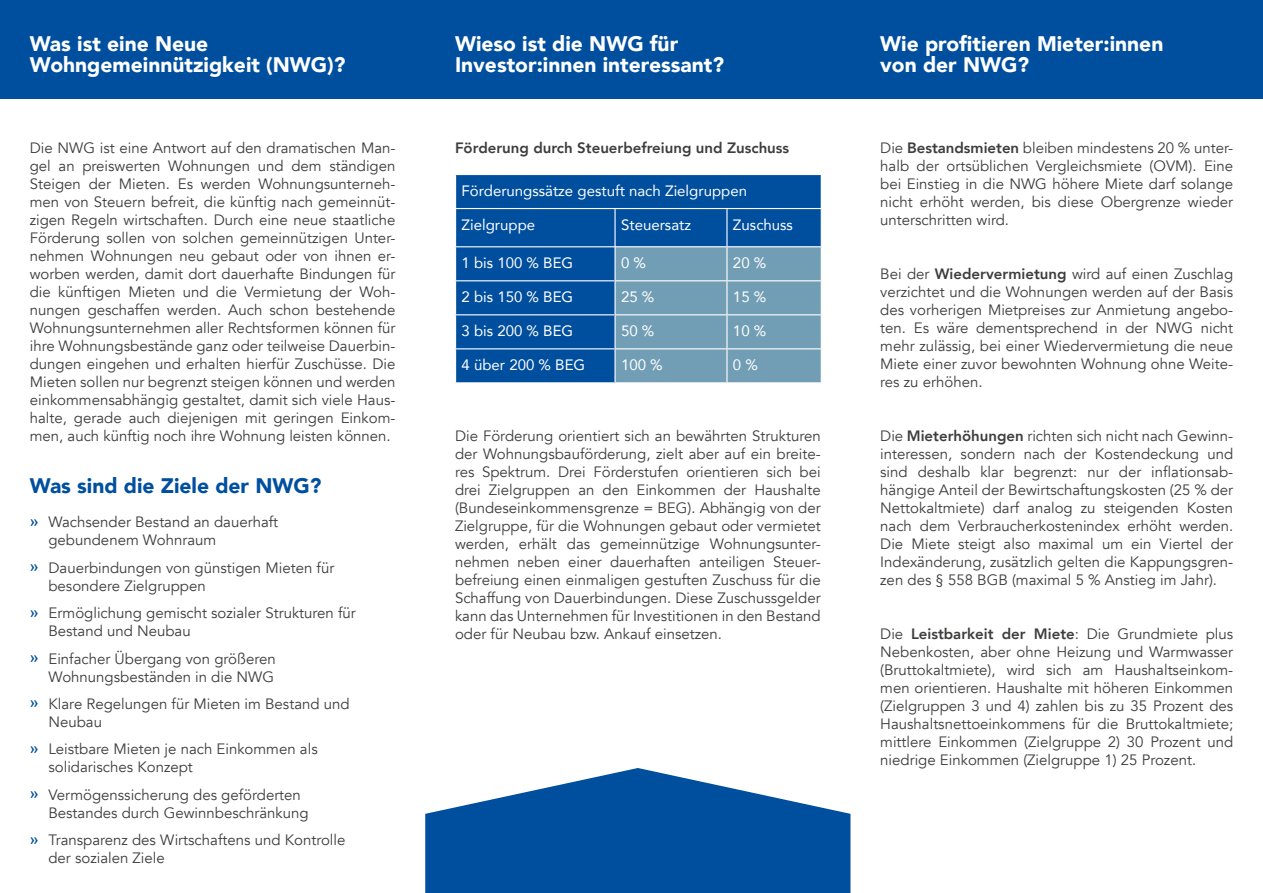
<style>
.page{position:relative;width:1263px;height:893px;background:#fff}
.page>*{position:absolute;margin:0;border:0;box-sizing:border-box;transform-origin:0 0}
.t1{font:900 21px/21.5px "Avenir";color:#fff}
.t2{font:900 21px "Avenir";color:#004f9f}
.t3{font:15px/18px "Avenir";color:#3d3d3c}
.t4{font:15px "Avenir";color:#fff}
.t5{font:800 15px "Avenir";color:#3d3d3c}
.s1{font-weight:800}
.s2{font-family:"Chivo";font-weight:700;font-size:19.5px;color:#004f9f}
</style>
<div class="page">
<div style="left:828px;top:0;width:435px;height:99px;background:#004f9f"></div>
<div style="left:0;top:0;width:434px;height:99px;background:#004f9f"></div>
<div style="left:425px;top:0;width:425px;height:99px;background:#004f9f"></div>
<div style="left:456px;top:174px;width:365px;height:35px;background:#004f9f"></div>
<div style="left:456px;top:209px;width:365px;height:173px;background:#004f9f"></div>
<div style="left:616px;top:247px;width:205px;height:135px;background:#719eb5"></div>
<hr style="left:455px;top:174px;width:160px;height:1px;background:#fff">
<hr style="left:615px;top:174px;width:112px;height:1px;background:#fff">
<hr style="left:727px;top:174px;width:95px;height:1px;background:#fff">
<hr style="left:455px;top:208px;width:160px;height:1px;background:#fff">
<hr style="left:615px;top:208px;width:112px;height:1px;background:#fff">
<hr style="left:614px;top:209px;width:2px;height:37px;background:#fff">
<hr style="left:727px;top:208px;width:95px;height:1px;background:#fff">
<hr style="left:726px;top:209px;width:1px;height:37px;background:#fff">
<hr style="left:455px;top:246px;width:161px;height:1px;background:#fff">
<hr style="left:455px;top:280px;width:159px;height:1px;background:#fff">
<hr style="left:455px;top:314px;width:159px;height:1px;background:#fff">
<hr style="left:455px;top:348px;width:159px;height:1px;background:#fff">
<hr style="left:614px;top:246px;width:113px;height:1px;background:#fff">
<hr style="left:614px;top:247px;width:2px;height:33px;background:#fff">
<hr style="left:727px;top:246px;width:95px;height:1px;background:#fff">
<hr style="left:726px;top:247px;width:1px;height:33px;background:#fff">
<hr style="left:614px;top:280px;width:113px;height:1px;background:#fff">
<hr style="left:614px;top:281px;width:2px;height:33px;background:#fff">
<hr style="left:727px;top:280px;width:95px;height:1px;background:#fff">
<hr style="left:726px;top:281px;width:1px;height:33px;background:#fff">
<hr style="left:614px;top:314px;width:113px;height:1px;background:#fff">
<hr style="left:614px;top:315px;width:2px;height:33px;background:#fff">
<hr style="left:727px;top:314px;width:95px;height:1px;background:#fff">
<hr style="left:726px;top:315px;width:1px;height:33px;background:#fff">
<hr style="left:614px;top:348px;width:113px;height:1px;background:#fff">
<hr style="left:614px;top:349px;width:2px;height:33px;background:#fff">
<hr style="left:727px;top:348px;width:95px;height:1px;background:#fff">
<hr style="left:726px;top:349px;width:1px;height:33px;background:#fff">
<svg style="left:425px;top:768px;width:425px;height:125px;fill:#004f9f"></svg>
<h1 class="t1" style="left:30px;top:32px;width:317px">Was ist eine Neue<br>Wohngemeinnützigkeit (NWG)?</h1>
<h1 class="t1" style="left:880px;top:32px;width:285px">Wie profitieren Mieter:innen von der NWG?</h1>
<h1 class="t1" style="left:455px;top:32px;width:271px">Wieso ist die NWG für<br>Investor:innen interessant?</h1>
<p class="t5" style="left:455px;top:136px;width:336px">Förderung durch Steuerbefreiung und Zuschuss</p>
<p class="t3" style="left:30px;top:139px;width:367px;text-align:justify">Die NWG ist eine Antwort auf den dramatischen Man&shy;gel an preiswerten Wohnungen und dem ständigen Steigen der Mieten. Es werden Wohnungsunterneh&shy;men von Steuern befreit, die künftig nach gemeinnüt&shy;zigen Regeln wirtschaften. Durch eine neue staatliche Förderung sollen von solchen gemeinnützigen Unter&shy;nehmen Wohnungen neu gebaut oder von ihnen er&shy;worben werden, damit dort dauerhafte Bindungen für die künftigen Mieten und die Vermietung der Woh&shy;nungen geschaffen werden. Auch schon bestehende Wohnungsunternehmen aller Rechtsformen können für ihre Wohnungsbestände ganz oder teilweise Dauerbin&shy;dungen eingehen und erhalten hierfür Zuschüsse. Die Mieten sollen nur begrenzt steigen können und werden einkommensabhängig gestaltet, damit sich viele Haus&shy;halte, gerade auch diejenigen mit geringen Einkom&shy;men, auch künftig noch ihre Wohnung leisten können.</p>
<p class="t3" style="left:880px;top:139px;width:354px;text-align:justify">Die <span class="s1">Bestandsmieten</span> bleiben mindestens 20 % unter&shy;halb der ortsüblichen Vergleichsmiete (OVM). Eine bei Einstieg in die NWG höhere Miete darf solange nicht erhöht werden, bis diese Obergrenze wieder unterschritten wird.</p>
<p class="t4" style="left:462px;top:178px;width:287px">Förderungssätze gestuft nach Zielgruppen</p>
<p class="t4" style="left:462px;top:212px;width:75px">Zielgruppe</p>
<p class="t4" style="left:621px;top:212px;width:72px">Steuersatz</p>
<p class="t4" style="left:733px;top:212px;width:62px">Zuschuss</p>
<p class="t4" style="left:462px;top:251px;width:113px">1 bis 100 % BEG</p>
<p class="t4" style="left:621px;top:251px;width:27px">0 %</p>
<p class="t4" style="left:733px;top:251px;width:35px">20 %</p>
<p class="t4" style="left:462px;top:285px;width:113px">2 bis 150 % BEG</p>
<p class="t4" style="left:621px;top:285px;width:35px">25 %</p>
<p class="t4" style="left:733px;top:285px;width:35px">15 %</p>
<p class="t4" style="left:462px;top:319px;width:113px">3 bis 200 % BEG</p>
<p class="t4" style="left:621px;top:319px;width:35px">50 %</p>
<p class="t4" style="left:733px;top:319px;width:35px">10 %</p>
<p class="t4" style="left:462px;top:353px;width:125px">4 über 200 % BEG</p>
<p class="t4" style="left:621px;top:353px;width:43px">100 %</p>
<p class="t4" style="left:733px;top:353px;width:27px">0 %</p>
<p class="t3" style="left:880px;top:265px;width:354px;text-align:justify">Bei der <span class="s1">Wiedervermietung</span> wird auf einen Zuschlag verzichtet und die Wohnungen werden auf der Basis des vorherigen Mietpreises zur Anmietung angebo&shy;ten. Es wäre dementsprechend in der NWG nicht mehr zulässig, bei einer Wiedervermietung die neue Miete einer zuvor bewohnten Wohnung ohne Weite&shy;res zu erhöhen.</p>
<p class="t3" style="left:455px;top:427px;width:367px;text-align:justify">Die Förderung orientiert sich an bewährten Strukturen der Wohnungsbauförderung, zielt aber auf ein breite&shy;res Spektrum. Drei Förderstufen orientieren sich bei drei Zielgruppen an den Einkommen der Haushalte (Bundeseinkommensgrenze = BEG). Abhängig von der Zielgruppe, für die Wohnungen gebaut oder vermietet werden, erhält das gemeinnützige Wohnungsunter&shy;nehmen neben einer dauerhaften anteiligen Steuer&shy;befreiung einen einmaligen gestuften Zuschuss für die Schaffung von Dauerbindungen. Diese Zuschussgelder kann das Unternehmen für Investitionen in den Bestand oder für Neubau bzw. Ankauf einsetzen.</p>
<p class="t3" style="left:880px;top:427px;width:354px;text-align:justify">Die <span class="s1">Mieterhöhungen</span> richten sich nicht nach Gewinn&shy;interessen, sondern nach der Kostendeckung und sind deshalb klar begrenzt: nur der inflationsab&shy;hängige Anteil der Bewirtschaftungskosten (25 % der Nettokaltmiete) darf analog zu steigenden Kosten nach dem Verbraucherkostenindex erhöht werden.<br>Die Miete steigt also maximal um ein Viertel der Indexänderung, zusätzlich gelten die Kappungsgren&shy;zen des § 558 BGB (maximal 5 % Anstieg im Jahr).</p>
<p class="t3" style="left:880px;top:625px;width:354px;text-align:justify">Die <span class="s1">Leistbarkeit der Miete</span>: Die Grundmiete plus Nebenkosten, aber ohne Heizung und Warmwasser (Bruttokaltmiete), wird sich am Haushaltseinkom&shy;men orientieren. Haushalte mit höheren Einkommen (Zielgruppen 3 und 4) zahlen bis zu 35 Prozent des Haushaltsnettoeinkommens für die Bruttokaltmiete; mittlere Einkommen (Zielgruppe 2) 30 Prozent und niedrige Einkommen (Zielgruppe 1) 25 Prozent.</p>
<h1 class="t2" style="left:30px;top:468px;width:293px">Was sind die Ziele der NWG?</h1>
<p class="t3" style="left:48px;top:513px;width:231px;text-indent:-19px"><span class="s2">»</span> Wachsender Bestand an dauerhaft gebundenem Wohnraum</p>
<p class="t3" style="left:48px;top:559px;width:287px;text-indent:-19px"><span class="s2">»</span> Dauerbindungen von günstigen Mieten für besondere Zielgruppen</p>
<p class="t3" style="left:48px;top:604px;width:309px;text-indent:-19px"><span class="s2">»</span> Ermöglichung gemischt sozialer Strukturen für<br>Bestand und Neubau</p>
<p class="t3" style="left:30px;top:650px;width:247px;text-align:right"><span class="s2">»</span> Einfacher Übergang von größeren<br>Wohnungsbeständen in die NWG</p>
<p class="t3" style="left:48px;top:695px;width:303px;text-indent:-19px"><span class="s2">»</span> Klare Regelungen für Mieten im Bestand und<br>Neubau</p>
<p class="t3" style="left:48px;top:740px;width:271px;text-indent:-19px"><span class="s2">»</span> Leistbare Mieten je nach Einkommen als solidarisches Konzept</p>
<p class="t3" style="left:48px;top:786px;width:262px;text-indent:-19px"><span class="s2">»</span> Vermögenssicherung des geförderten<br>Bestandes durch Gewinnbeschränkung</p>
<p class="t3" style="left:48px;top:831px;width:298px;text-indent:-19px"><span class="s2">»</span> Transparenz des Wirtschaftens und Kontrolle der sozialen Ziele</p>
</div>
